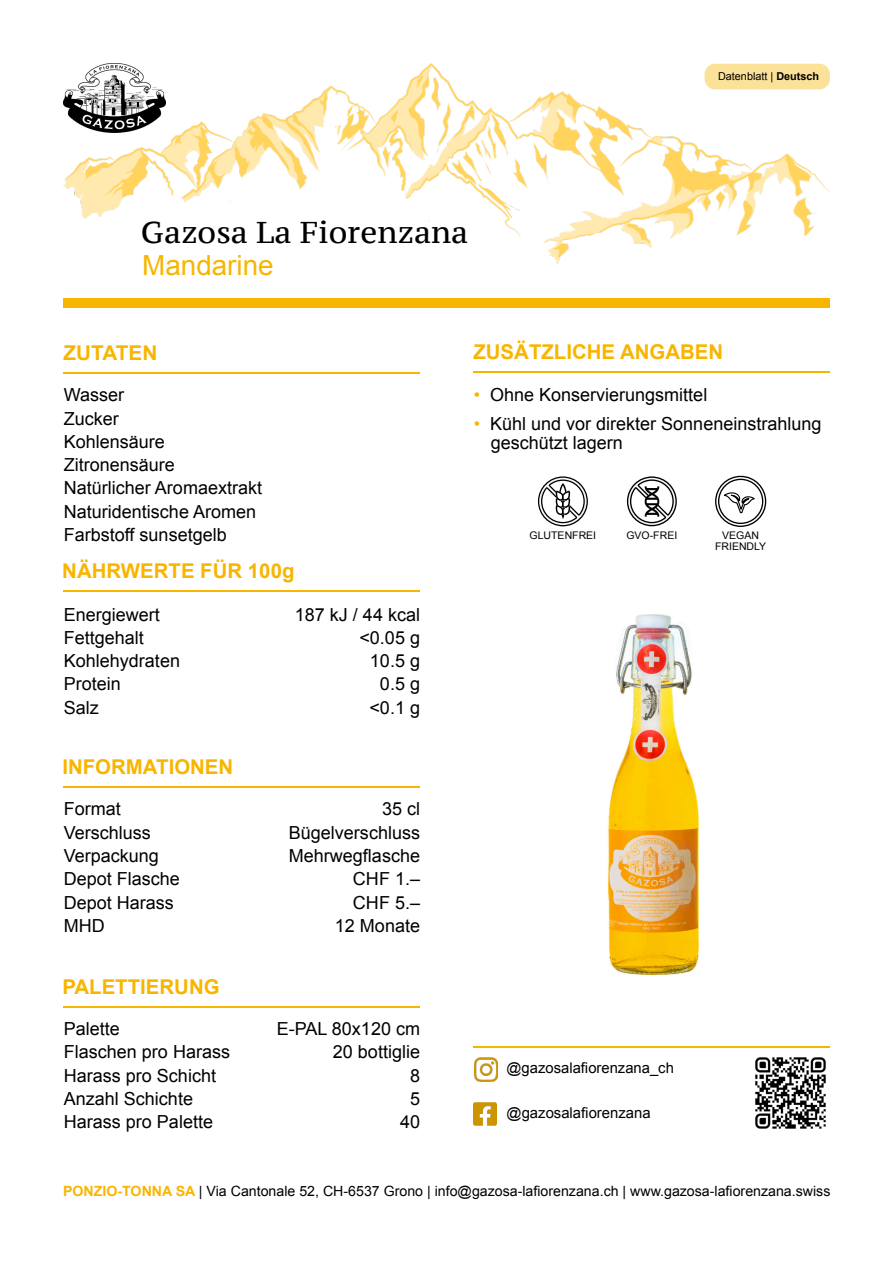
<style>
.page{position:relative;width:894px;height:1263px;background:#fff}
.page>*{position:absolute;margin:0;border:0;box-sizing:border-box;transform-origin:0 0}
.t1{font:30px "PT Serif Caption";color:#000}
.t2{font:27.75px "Arial";color:#f8b500}
.t3{font:700 20.4px "Arial";color:#f8b500}
.t4{font:18px/23.2px "Arial";color:#000}
.t5{font:14.85px "Arial";color:#000}
.t6{font:14.1px "Arial";color:#000}
.t7{font:10.8px "Arial";color:#000}
.t8{font:10.5px/10.8px "Arial";color:#000;text-align:center}
.s1{font-weight:700}
.s2{color:#f8b500}
.s3{font-weight:700;color:#f8b500}
</style>
<div class="page">
<img style="left:64px;top:64px;width:765px;height:201px">
<img style="left:64px;top:64px;width:102px;height:69px">
<div style="left:64px;top:298px;width:765px;height:10px;background:#f8b500"></div>
<div style="left:704px;top:64px;width:125px;height:25px;background:#fce199;border-radius:11px"></div>
<hr style="left:64px;top:372px;width:356px;height:1px;background:#f8b500">
<hr style="left:64px;top:1006px;width:356px;height:1px;background:#f8b500">
<hr style="left:64px;top:590px;width:356px;height:2px;background:#f8b500">
<hr style="left:473px;top:1046px;width:356px;height:1px;background:#f8b500">
<hr style="left:64px;top:786px;width:356px;height:1px;background:#f8b500">
<hr style="left:473px;top:371px;width:356px;height:2px;background:#f8b500">
<svg style="left:537px;top:476px;width:50px;height:50px"></svg>
<svg style="left:626px;top:476px;width:50px;height:50px"></svg>
<img style="left:636px;top:486px;width:31px;height:31px">
<svg style="left:715px;top:475px;width:51px;height:52px"></svg>
<img style="left:474px;top:1058px;width:23px;height:23px">
<img style="left:473px;top:1102px;width:23px;height:24px">
<img style="left:755px;top:1057px;width:71px;height:72px">
<img style="left:608px;top:614px;width:91px;height:362px">
<h1 class="t1" style="left:141px;top:220px;width:329px">Gazosa La Fiorenzana</h1>
<h2 class="t2" style="left:142px;top:254px;width:133px">Mandarine</h2>
<p class="t7" style="left:717px;top:73px;width:103px">Datenblatt | <span class="s1">Deutsch</span></p>
<p class="t3" style="left:64px;top:345px;width:95px">ZUTATEN</p>
<p class="t4" style="left:64px;top:385px;width:200px">Wasser<br>Zucker<br>Kohlensäure<br>Zitronensäure<br>Natürlicher Aromaextrakt<br>Naturidentische Aromen</p>
<p class="t4" style="left:64px;top:525px;width:164px">Farbstoff sunsetgelb</p>
<p class="t3" style="left:62px;top:563px;width:233px">NÄHRWERTE FÜR 100g</p>
<p class="t4" style="left:64px;top:604px;width:118px">Energiewert<br>Fettgehalt<br>Kohlehydraten<br>Protein<br>Salz</p>
<p class="t4" style="left:295px;top:604px;width:127px;text-align:right">187 kJ / 44 kcal &lt;0.05 g<br>10.5 g<br>0.5 g<br>&lt;0.1 g</p>
<p class="t3" style="left:62px;top:759px;width:172px">INFORMATIONEN</p>
<p class="t4" style="left:64px;top:799px;width:118px">Format<br>Verschluss<br>Verpackung<br>Depot Flasche<br>Depot Harass<br>MHD</p>
<p class="t4" style="left:289px;top:799px;width:133px;text-align:right">35 cl<br>Bügelverschluss<br>Mehrwegflasche<br>CHF 1.–<br>CHF 5.–<br>12 Monate</p>
<p class="t3" style="left:62px;top:979px;width:159px">PALETTIERUNG</p>
<p class="t4" style="left:64px;top:1019px;width:168px">Palette<br>Flaschen pro Harass<br>Harass pro Schicht<br>Anzahl Schichte<br>Harass pro Palette</p>
<p class="t4" style="left:277px;top:1019px;width:145px">E-PAL 80x120 cm</p>
<p class="t4" style="left:333px;top:1042px;width:89px">20 bottiglie</p>
<p class="t4" style="left:400px;top:1089px;width:22px;text-align:center">5<br>40</p>
<p class="t4" style="left:410px;top:1065px;width:12px">8</p>
<p class="t3" style="left:473px;top:344px;width:251px">ZUSÄTZLICHE ANGABEN</p>
<p class="t4" style="left:473px;top:385px;width:235px"><span class="s2">•</span> Ohne Konservierungsmittel</p>
<p class="t4" style="left:490px;top:416px;width:332px;line-height:18.6px;text-indent:-17px"><span class="s2">•</span> Kühl und vor direkter Sonneneinstrahlung geschützt lagern</p>
<p class="t8" style="left:626px;top:531px;width:52px">GVO-FREI</p>
<p class="t8" style="left:529px;top:531px;width:68px">GLUTENFREI</p>
<p class="t8" style="left:714px;top:531px;width:53px">VEGAN<br>FRIENDLY</p>
<p class="t5" style="left:506px;top:1063px;width:169px">@gazosalafiorenzana_ch</p>
<p class="t5" style="left:506px;top:1107px;width:145px">@gazosalafiorenzana</p>
<p class="t6" style="left:63px;top:1186px;width:768px"><span class="s3">PONZIO-TONNA SA</span> | Via Cantonale 52, CH-6537 Grono | info@gazosa-lafiorenzana.ch | www.gazosa-lafiorenzana.swiss</p>
</div>
